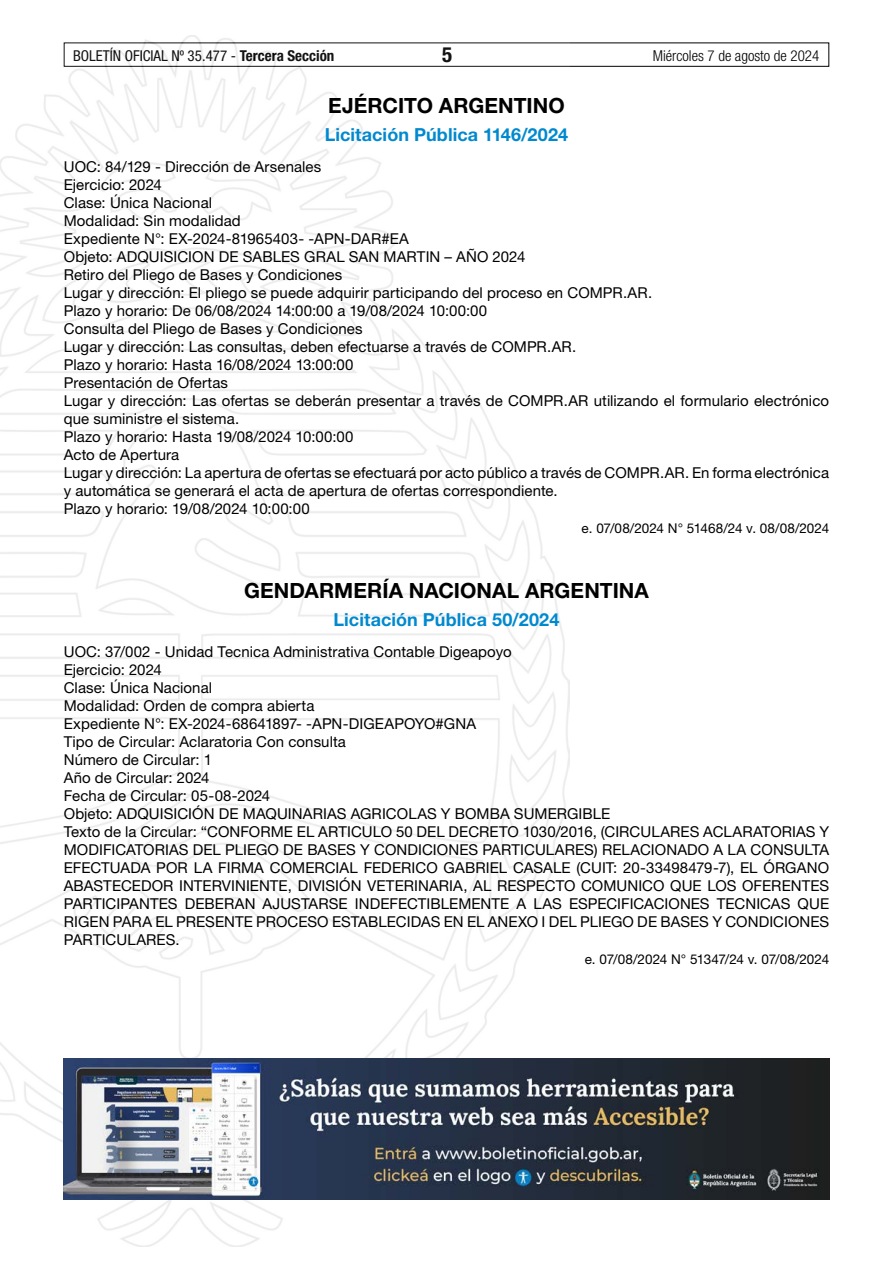
<style>
.page{position:relative;width:893px;height:1263px;background:#fff}
.page>*{position:absolute;margin:0;border:0;box-sizing:border-box;transform-origin:0 0}
.t1{font:700 21px "Helvetica Neue LT Std";letter-spacing:.005em;color:#000}
.t2{font:700 condensed 21px "Helvetica Neue LT Std";color:#000}
.t3{font:700 18px "Helvetica Neue LT Std";letter-spacing:.005em;color:#0089cf}
.t4{font:15px/18px "Helvetica Neue LT Std";letter-spacing:.005em;color:#000}
.t5{font:condensed 15px "Helvetica Neue LT Std";color:#000}
.t6{font:300 condensed 15px "Helvetica Neue LT Std";color:#000}
.t7{font:13.5px "Helvetica Neue LT Std";letter-spacing:-.005em;color:#000}
.s1{font-weight:700}
</style>
<div class="page">
<div style="left:64px;top:43px;width:765px;height:24px;border:1px solid #000"></div>
<img style="left:0;top:35px;width:569px;height:1211px">
<img style="left:64px;top:1059px;width:765px;height:140px">
<p class="t5" style="left:73px;top:47px;width:263px">BOLETÍN OFICIAL Nº 35.477 - <span class="s1">Tercera Sección</span></p>
<h1 class="t2" style="left:442px;top:42px;width:12px">5</h1>
<p class="t6" style="left:653px;top:47px;width:168px">Miércoles 7 de agosto de 2024</p>
<h1 class="t1" style="left:328px;top:92px;width:238px">EJÉRCITO ARGENTINO</h1>
<p class="t3" style="left:325px;top:123px;width:245px">Licitación Pública 1146/2024</p>
<p class="t4" style="left:64px;top:157px;width:767px">UOC: 84/129 - Dirección de Arsenales<br>Ejercicio: 2024<br>Clase: Única Nacional<br>Modalidad: Sin modalidad<br>Expediente N°: EX-2024-81965403- -APN-DAR#EA<br>Objeto: ADQUISICION DE SABLES GRAL SAN MARTIN – AÑO 2024<br>Retiro del Pliego de Bases y Condiciones<br>Lugar y dirección: El pliego se puede adquirir participando del proceso en COMPR.AR.<br>Plazo y horario: De 06/08/2024 14:00:00 a 19/08/2024 10:00:00<br>Consulta del Pliego de Bases y Condiciones<br>Lugar y dirección: Las consultas, deben efectuarse a través de COMPR.AR.<br>Plazo y horario: Hasta 16/08/2024 13:00:00<br>Presentación de Ofertas<br>Lugar y dirección: Las ofertas se deberán presentar a través de COMPR.AR utilizando el formulario electrónico que suministre el sistema.<br>Plazo y horario: Hasta 19/08/2024 10:00:00<br>Acto de Apertura<br>Lugar y dirección: La apertura de ofertas se efectuará por acto público a través de COMPR.AR. En forma electrónica y automática se generará el acta de apertura de ofertas correspondiente.<br>Plazo y horario: 19/08/2024 10:00:00</p>
<p class="t7" style="left:582px;top:520px;width:249px">e. 07/08/2024 N° 51468/24 v. 08/08/2024</p>
<h1 class="t1" style="left:244px;top:578px;width:406px">GENDARMERÍA NACIONAL ARGENTINA</h1>
<p class="t3" style="left:334px;top:609px;width:227px">Licitación Pública 50/2024</p>
<p class="t4" style="left:64px;top:642px;width:767px">UOC: 37/002 - Unidad Tecnica Administrativa Contable Digeapoyo<br>Ejercicio: 2024<br>Clase: Única Nacional<br>Modalidad: Orden de compra abierta<br>Expediente N°: EX-2024-68641897- -APN-DIGEAPOYO#GNA<br>Tipo de Circular: Aclaratoria Con consulta<br>Número de Circular: 1<br>Año de Circular: 2024<br>Fecha de Circular: 05-08-2024<br>Objeto: ADQUISICIÓN DE MAQUINARIAS AGRICOLAS Y BOMBA SUMERGIBLE<br>Texto de la Circular: “CONFORME EL ARTICULO 50 DEL DECRETO 1030/2016, (CIRCULARES ACLARATORIAS Y MODIFICATORIAS DEL PLIEGO DE BASES Y CONDICIONES PARTICULARES) RELACIONADO A LA CONSULTA EFECTUADA POR LA FIRMA COMERCIAL FEDERICO GABRIEL CASALE (CUIT: 20-33498479-7), EL ÓRGANO ABASTECEDOR INTERVINIENTE, DIVISIÓN VETERINARIA, AL RESPECTO COMUNICO QUE LOS OFERENTES PARTICIPANTES DEBERAN AJUSTARSE INDEFECTIBLEMENTE A LAS ESPECIFICACIONES TECNICAS QUE RIGEN PARA EL PRESENTE PROCESO ESTABLECIDAS EN EL ANEXO I DEL PLIEGO DE BASES Y CONDICIONES PARTICULARES.</p>
<p class="t7" style="left:585px;top:951px;width:246px">e. 07/08/2024 N° 51347/24 v. 07/08/2024</p>
</div>
